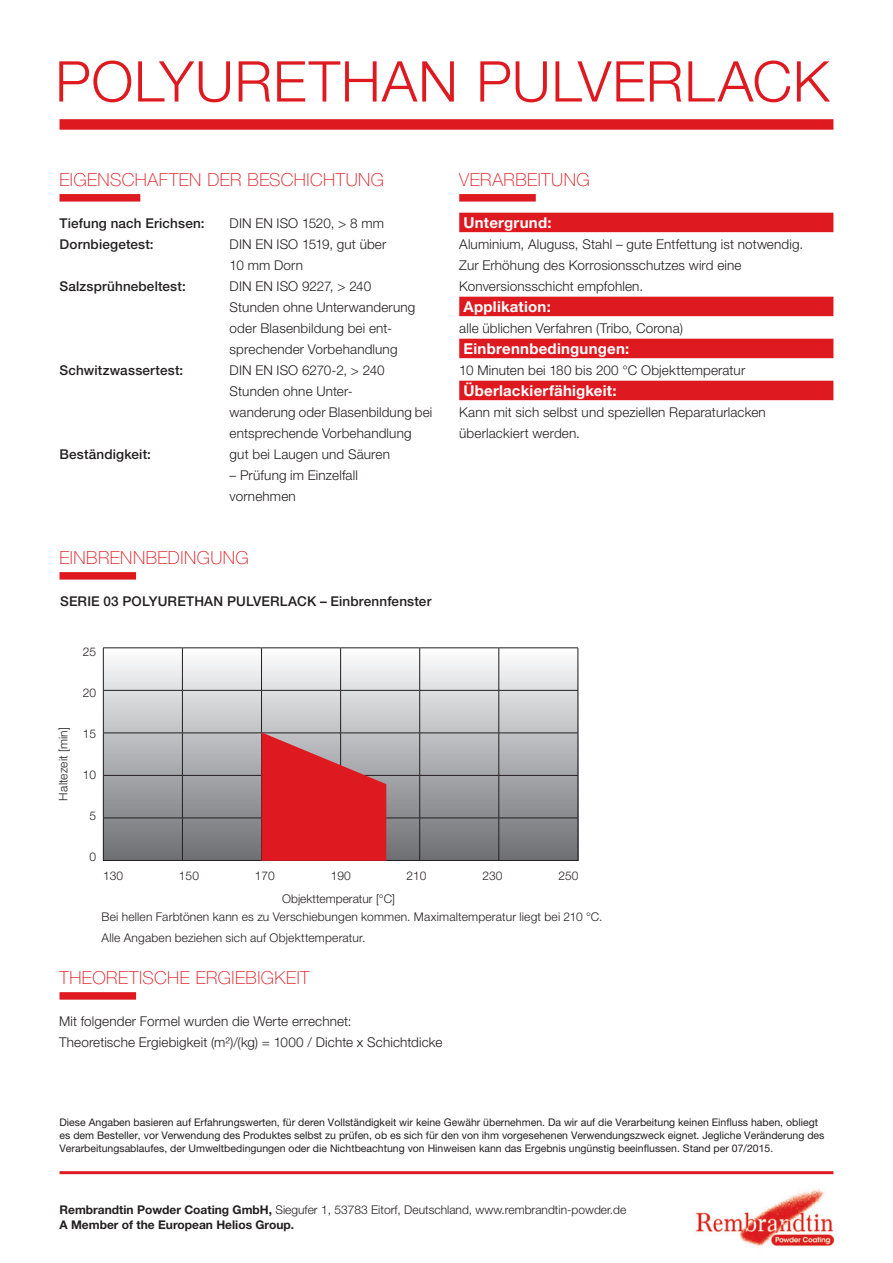
<style>
.page{position:relative;width:893px;height:1263px;background:#fff}
.page>*{position:absolute;margin:0;border:0;box-sizing:border-box;transform-origin:0 0}
.t1{font:300 56.25px "Helvetica Neue LT Pro";letter-spacing:.015em;color:#de1920}
.t2{font:100 18px "Helvetica Neue LT Pro";letter-spacing:.025em;color:#de1920}
.t3{font:700 15px "Helvetica Neue LT Pro";letter-spacing:.015em;color:#fff}
.t4{font:300 13.5px/21px "Helvetica Neue LT Pro";letter-spacing:.01em;color:#231f20}
.t5{font:500 13.5px "Helvetica Neue LT Pro";letter-spacing:.015em;color:#231f20}
.t6{font:300 12px/17.9px "Helvetica Neue LT Pro";letter-spacing:.015em;color:#231f20}
.t7{font:700 12px/15px "Helvetica Neue LT Pro";color:#231f20}
.t8{font:10.5px/12.6px "Helvetica Neue LT Pro";color:#231f20}
.s1{font-weight:300}
</style>
<div class="page">
<hr style="left:60px;top:1171px;width:773px;height:3px;background:#de1920">
<img style="left:695px;top:1188px;width:140px;height:59px">
<div style="left:60px;top:119px;width:773px;height:11px;background:#de1920"></div>
<div style="left:60px;top:194px;width:80px;height:8px;background:#de1920"></div>
<div style="left:459px;top:194px;width:77px;height:8px;background:#de1920"></div>
<div style="left:459px;top:213px;width:374px;height:19px;background:#de1920"></div>
<div style="left:459px;top:297px;width:374px;height:19px;background:#de1920"></div>
<div style="left:459px;top:339px;width:374px;height:19px;background:#de1920"></div>
<div style="left:459px;top:381px;width:374px;height:19px;background:#de1920"></div>
<div style="left:60px;top:572px;width:76px;height:8px;background:#de1920"></div>
<div style="left:60px;top:992px;width:76px;height:8px;background:#de1920"></div>
<div style="left:103px;top:648px;width:475px;height:213px;background:linear-gradient(to bottom,#f9fafb,#6b6d71)"></div>
<hr style="left:103px;top:647px;width:79px;height:1px;background:#231f20">
<hr style="left:103px;top:648px;width:1px;height:42px;background:#231f20">
<hr style="left:182px;top:647px;width:80px;height:1px;background:#231f20">
<hr style="left:182px;top:648px;width:1px;height:42px;background:#231f20">
<hr style="left:262px;top:647px;width:79px;height:1px;background:#231f20">
<hr style="left:261px;top:648px;width:1px;height:42px;background:#231f20">
<hr style="left:341px;top:647px;width:79px;height:1px;background:#231f20">
<hr style="left:340px;top:648px;width:1px;height:42px;background:#231f20">
<hr style="left:420px;top:647px;width:79px;height:1px;background:#231f20">
<hr style="left:419px;top:648px;width:1px;height:42px;background:#231f20">
<hr style="left:499px;top:647px;width:79px;height:1px;background:#231f20">
<hr style="left:499px;top:648px;width:1px;height:42px;background:#231f20">
<hr style="left:578px;top:648px;width:1px;height:42px;background:#231f20">
<hr style="left:103px;top:690px;width:79px;height:1px;background:#231f20">
<hr style="left:103px;top:690px;width:1px;height:43px;background:#231f20">
<hr style="left:182px;top:690px;width:80px;height:1px;background:#231f20">
<hr style="left:182px;top:690px;width:1px;height:43px;background:#231f20">
<hr style="left:262px;top:690px;width:79px;height:1px;background:#231f20">
<hr style="left:261px;top:690px;width:1px;height:43px;background:#231f20">
<hr style="left:341px;top:690px;width:79px;height:1px;background:#231f20">
<hr style="left:340px;top:690px;width:1px;height:43px;background:#231f20">
<hr style="left:420px;top:690px;width:79px;height:1px;background:#231f20">
<hr style="left:419px;top:690px;width:1px;height:43px;background:#231f20">
<hr style="left:499px;top:690px;width:79px;height:1px;background:#231f20">
<hr style="left:499px;top:690px;width:1px;height:43px;background:#231f20">
<hr style="left:578px;top:690px;width:1px;height:43px;background:#231f20">
<hr style="left:103px;top:733px;width:79px;height:1px;background:#231f20">
<hr style="left:103px;top:733px;width:1px;height:42px;background:#231f20">
<hr style="left:182px;top:733px;width:80px;height:1px;background:#231f20">
<hr style="left:182px;top:733px;width:1px;height:42px;background:#231f20">
<hr style="left:341px;top:733px;width:79px;height:1px;background:#231f20">
<hr style="left:420px;top:733px;width:79px;height:1px;background:#231f20">
<hr style="left:419px;top:733px;width:1px;height:42px;background:#231f20">
<hr style="left:499px;top:733px;width:79px;height:1px;background:#231f20">
<hr style="left:499px;top:733px;width:1px;height:42px;background:#231f20">
<hr style="left:578px;top:733px;width:1px;height:42px;background:#231f20">
<hr style="left:103px;top:775px;width:79px;height:1px;background:#231f20">
<hr style="left:103px;top:776px;width:1px;height:42px;background:#231f20">
<hr style="left:182px;top:775px;width:80px;height:1px;background:#231f20">
<hr style="left:182px;top:776px;width:1px;height:42px;background:#231f20">
<hr style="left:341px;top:775px;width:79px;height:1px;background:#231f20">
<hr style="left:420px;top:775px;width:79px;height:1px;background:#231f20">
<hr style="left:419px;top:776px;width:1px;height:42px;background:#231f20">
<hr style="left:499px;top:775px;width:79px;height:1px;background:#231f20">
<hr style="left:499px;top:776px;width:1px;height:42px;background:#231f20">
<hr style="left:578px;top:776px;width:1px;height:42px;background:#231f20">
<hr style="left:103px;top:818px;width:79px;height:1px;background:#231f20">
<hr style="left:103px;top:818px;width:1px;height:42px;background:#231f20">
<hr style="left:182px;top:818px;width:80px;height:1px;background:#231f20">
<hr style="left:182px;top:818px;width:1px;height:42px;background:#231f20">
<hr style="left:341px;top:818px;width:79px;height:1px;background:#231f20">
<hr style="left:420px;top:818px;width:79px;height:1px;background:#231f20">
<hr style="left:419px;top:818px;width:1px;height:42px;background:#231f20">
<hr style="left:499px;top:818px;width:79px;height:1px;background:#231f20">
<hr style="left:499px;top:818px;width:1px;height:42px;background:#231f20">
<hr style="left:578px;top:818px;width:1px;height:42px;background:#231f20">
<hr style="left:103px;top:860px;width:79px;height:1px;background:#231f20">
<hr style="left:182px;top:860px;width:80px;height:1px;background:#231f20">
<hr style="left:341px;top:860px;width:79px;height:1px;background:#231f20">
<hr style="left:420px;top:860px;width:79px;height:1px;background:#231f20">
<hr style="left:499px;top:860px;width:79px;height:1px;background:#231f20">
<svg style="left:261px;top:732px;width:125px;height:129px;background:#d3373d"></svg>
<h1 class="t1" style="left:55px;top:47px;width:775px">POLYURETHAN PULVERLACK</h1>
<h2 class="t2" style="left:60px;top:168px;width:326px">EIGENSCHAFTEN DER BESCHICHTUNG</h2>
<p class="t5" style="left:60px;top:215px;width:147px">Tiefung nach Erichsen:</p>
<p class="t4" style="left:230px;top:212px;width:156px">DIN EN ISO 1520, &gt; 8 mm</p>
<p class="t5" style="left:60px;top:236px;width:96px">Dornbiegetest:</p>
<p class="t4" style="left:230px;top:233px;width:158px">DIN EN ISO 1519, gut über<br>10 mm Dorn</p>
<p class="t5" style="left:60px;top:278px;width:128px">Salzsprühnebeltest:</p>
<p class="t4" style="left:230px;top:275px;width:187px">DIN EN ISO 9227, &gt; 240<br>Stunden ohne Unterwanderung oder Blasenbildung bei ent&shy;sprechender Vorbehandlung</p>
<p class="t5" style="left:60px;top:362px;width:125px">Schwitzwassertest:</p>
<p class="t4" style="left:230px;top:359px;width:204px">DIN EN ISO 6270-2, &gt; 240<br>Stunden ohne Unter-<br>wanderung oder Blasenbildung bei entsprechende Vorbehandlung</p>
<p class="t5" style="left:60px;top:446px;width:93px">Beständigkeit:</p>
<p class="t4" style="left:230px;top:443px;width:162px">gut bei Laugen und Säuren</p>
<p class="t4" style="left:230px;top:464px;width:130px">– Prüfung im Einzelfall vornehmen</p>
<h2 class="t2" style="left:60px;top:546px;width:191px">EINBRENNBEDINGUNG</h2>
<p class="t5" style="left:60px;top:593px;width:373px">SERIE 03 POLYURETHAN PULVERLACK – Einbrennfenster</p>
<p class="t6" style="left:54px;top:800px;width:75px;rotate:-90deg">Haltezeit [min]</p>
<p class="t6" style="left:83px;top:643px;width:15px">25</p>
<p class="t6" style="left:83px;top:684px;width:15px">20</p>
<p class="t6" style="left:83px;top:725px;width:15px">15</p>
<p class="t6" style="left:83px;top:766px;width:15px">10</p>
<p class="t6" style="left:90px;top:806px;width:8px">5</p>
<p class="t6" style="left:90px;top:847px;width:8px">0</p>
<h2 class="t2" style="left:459px;top:168px;width:132px">VERARBEITUNG</h2>
<p class="t3" style="left:463px;top:213px;width:90px">Untergrund:</p>
<p class="t4" style="left:459px;top:233px;width:345px">Aluminium, Aluguss, Stahl – gute Entfettung ist notwendig.<br>Zur Erhöhung des Korrosionsschutzes wird eine<br>Konversionsschicht empfohlen.</p>
<p class="t3" style="left:463px;top:297px;width:89px">Applikation:</p>
<p class="t4" style="left:459px;top:317px;width:225px">alle üblichen Verfahren (Tribo, Corona)</p>
<p class="t3" style="left:463px;top:339px;width:167px">Einbrennbedingungen:</p>
<p class="t4" style="left:459px;top:359px;width:288px">10 Minuten bei 180 bis 200 °C Objekttemperatur</p>
<p class="t3" style="left:463px;top:381px;width:155px">Überlackierfähigkeit:</p>
<p class="t4" style="left:459px;top:401px;width:308px">Kann mit sich selbst und speziellen Reparaturlacken überlackiert werden.</p>
<p class="t6" style="left:103px;top:867px;width:22px">130</p>
<p class="t6" style="left:179px;top:867px;width:22px">150</p>
<p class="t6" style="left:255px;top:867px;width:22px">170</p>
<p class="t6" style="left:331px;top:867px;width:22px">190</p>
<p class="t6" style="left:407px;top:867px;width:22px">210</p>
<p class="t6" style="left:482px;top:867px;width:22px">230</p>
<p class="t6" style="left:558px;top:867px;width:22px">250</p>
<p class="t6" style="left:102px;top:889px;width:502px;text-indent:181px">Objekttemperatur [°C]<br>Bei hellen Farbtönen kann es zu Verschiebungen kommen. Maximaltemperatur liegt bei 210 °C.</p>
<p class="t6" style="left:102px;top:928px;width:265px">Alle Angaben beziehen sich auf Objekttemperatur.</p>
<h2 class="t2" style="left:60px;top:966px;width:252px">THEORETISCHE ERGIEBIGKEIT</h2>
<p class="t4" style="left:59px;top:1010px;width:385px">Mit folgender Formel wurden die Werte errechnet:<br>Theoretische Ergiebigkeit (m²)/(kg) = 1000 / Dichte x Schichtdicke</p>
<p class="t8" style="left:60px;top:1116px;width:766px">Diese Angaben basieren auf Erfahrungswerten, für deren Vollständigkeit wir keine Gewähr übernehmen. Da wir auf die Verarbeitung keinen Einfluss haben, obliegt es dem Besteller, vor Verwendung des Produktes selbst zu prüfen, ob es sich für den von ihm vorgesehenen Verwendungszweck eignet. Jegliche Veränderung des<br>Verarbeitungsablaufes, der Umweltbedingungen oder die Nichtbeachtung von Hinweisen kann das Ergebnis ungünstig beeinflussen. Stand per 07/2015.</p>
<p class="t7" style="left:60px;top:1201px;width:568px">Rembrandtin Powder Coating GmbH, <span class="s1">Siegufer 1, 53783 Eitorf, Deutschland, www.rembrandtin-powder.de<br></span>A Member of the European Helios Group.</p>
</div>
